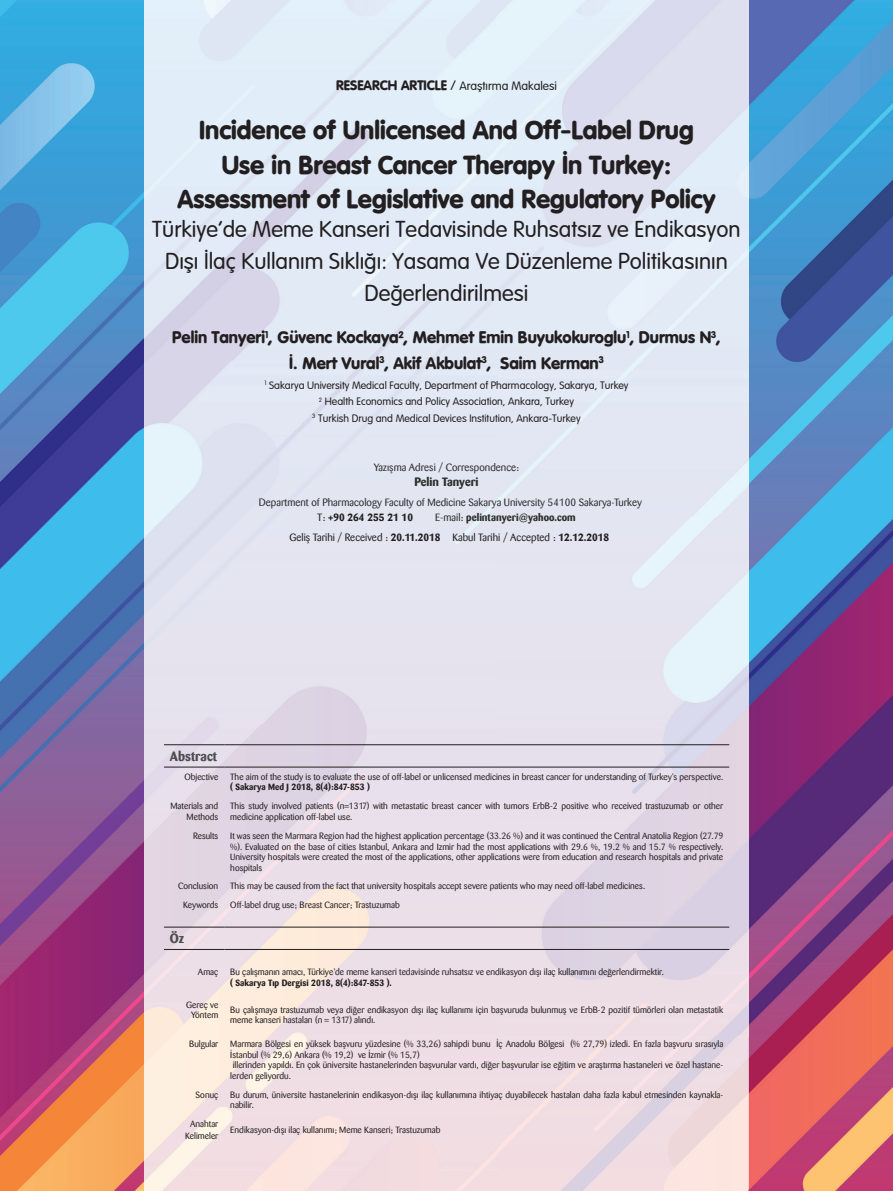
<style>
.page{position:relative;width:893px;height:1191px;background:#fff}
.page>*{position:absolute;margin:0;border:0;box-sizing:border-box;transform-origin:0 0}
.t1{font:900 25.5px/34.5px "Vag Rounded";color:#231f20;text-align:center}
.t2{font:300 22.5px/31.5px "Vag Rounded";color:#231f20;text-align:center}
.t3{font:900 16.5px/25.5px "Vag Rounded";color:#231f20;text-align:center}
.t4{font:700 13.5px "Barmeno";color:#4b4c4d}
.t5{font:300 12px "Vag Rounded";color:#231f20}
.t6{font:700 12px "Barmeno";color:#2c2d2c}
.t7{font:300 10.5px/16.5px "Vag Rounded";color:#231f20;text-align:center}
.t8{font:10.5px/15px "Barmeno";color:#2c2d2c}
.t9{font:10.5px/20.1px "Barmeno";color:#231f20}
.t10{font:9px/10.5px "Barmeno";color:#231f20}
.t11{font:700 9px "Barmeno";color:#231f20}
.s1{font-weight:900;font-size:13.5px}
.s2{font-size:13.5px}
.s3{color:#231f20}
.s4{font-weight:700;color:#231f20}
.s5{color:#2c2d2c}
.s6{font-weight:700;color:#2c2d2c}
.s7{font-weight:700}
</style>
<div class="page">
<img style="left:0;top:0;width:893px;height:1191px">
<img style="left:144px;top:0;width:604px;height:1191px">
<hr style="left:164px;top:744px;width:60px;height:1px;background:#231f20">
<hr style="left:224px;top:744px;width:505px;height:1px;background:#231f20">
<hr style="left:164px;top:766px;width:60px;height:1px;background:#231f20">
<hr style="left:224px;top:766px;width:505px;height:1px;background:#231f20">
<hr style="left:164px;top:926px;width:60px;height:1px;background:#231f20">
<hr style="left:224px;top:926px;width:505px;height:1px;background:#231f20">
<hr style="left:164px;top:949px;width:60px;height:1px;background:#231f20">
<hr style="left:224px;top:949px;width:505px;height:1px;background:#231f20">
<h3 class="t5" style="left:336px;top:79px;width:222px"><span class="s1">RESEARCH ARTICLE</span> <span class="s2">/</span> Araştırma Makalesi</h3>
<h1 class="t1" style="left:177px;top:112px;width:539px">Incidence of Unlicensed And Off-Label Drug<br>Use in Breast Cancer Therapy İn Turkey:<br>Assessment of Legislative and Regulatory Policy</h1>
<h2 class="t2" style="left:152px;top:214px;width:590px">Türkiye’de Meme Kanseri Tedavisinde Ruhsatsız ve Endikasyon<br>Dışı İlaç Kullanım Sıklığı: Yasama Ve Düzenleme Politikasının<br>Değerlendirilmesi</h2>
<h3 class="t3" style="left:172px;top:324px;width:550px">Pelin Tanyeri<sup>1</sup>, Güvenc Kockaya<sup>2</sup>, Mehmet Emin Buyukokuroglu<sup>1</sup>, Durmus N<sup>3</sup>,<br>İ. Mert Vural<sup>3</sup>, Akif Akbulat<sup>3</sup>, Saim Kerman<sup>3</sup></h3>
<p class="t7" style="left:264px;top:377px;width:366px"><sup>1</sup> Sakarya University Medical Faculty, Department of Pharmacology, Sakarya, Turkey<br><sup>2</sup> Health Economics and Policy Association, Ankara, Turkey<br><sup>3</sup> Turkish Drug and Medical Devices Institution, Ankara-Turkey</p>
<p class="t8" style="left:374px;top:459px;width:147px">Yazışma Adresi / Correspondence:</p>
<h3 class="t6" style="left:414px;top:474px;width:66px">Pelin Tanyeri</h3>
<p class="t8" style="left:317px;top:494px;width:326px;text-indent:-58px">Department of Pharmacology Faculty of Medicine Sakarya University 54100 Sakarya-Turkey<br><span class="s3">T:</span> <span class="s4">+90 264 255 21 10</span></p>
<p class="t9" style="left:289px;top:507px;width:321px;text-indent:146px"><span class="s5">E-mail:</span> <span class="s6">pelintanyeri@yahoo.com<br></span>Geliş Tarihi / Received : <span class="s7">20.11.2018</span> Kabul Tarihi / Accepted : <span class="s7">12.12.2018</span></p>
<h3 class="t4" style="left:170px;top:748px;width:49px">Abstract</h3>
<p class="t10" style="left:184px;top:771px;width:35px">Objective</p>
<p class="t10" style="left:230px;top:771px;width:494px">The aim of the study is to evaluate the use of off-label or unlicensed medicines in breast cancer for understanding of Turkey’s perspective.</p>
<p class="t11" style="left:230px;top:782px;width:141px">( Sakarya Med J 2018, 8(4):847-853 )</p>
<p class="t10" style="left:171px;top:801px;width:49px;text-align:right">Materials and<br>Methods</p>
<p class="t10" style="left:230px;top:801px;width:494px">This study involved patients (n=1317) with metastatic breast cancer with tumors ErbB-2 positive who received trastuzumab or other medicine application off-label use.</p>
<p class="t10" style="left:193px;top:830px;width:27px">Results</p>
<p class="t10" style="left:230px;top:830px;width:494px;text-align:justify">It was seen the Marmara Region had the highest application percentage (33.26 %) and it was continued the Central Anatolia Region (27.79 %). Evaluated on the base of cities Istanbul, Ankara and Izmir had the most applications with 29.6 %, 19.2 % and 15.7 % respectively.<br>University hospitals were created the most of the applications, other applications were from education and research hospitals and private hospitals</p>
<p class="t10" style="left:178px;top:881px;width:42px">Conclusion</p>
<p class="t10" style="left:230px;top:881px;width:416px">This may be caused from the fact that university hospitals accept severe patients who may need off-label medicines.</p>
<p class="t10" style="left:183px;top:900px;width:37px">Keywords</p>
<p class="t10" style="left:230px;top:900px;width:171px">Off-label drug use; Breast Cancer; Trastuzumab</p>
<h3 class="t4" style="left:170px;top:930px;width:16px">Öz</h3>
<p class="t10" style="left:198px;top:966px;width:22px">Amaç</p>
<p class="t10" style="left:230px;top:966px;width:435px">Bu çalışmanın amacı, Türkiye’de meme kanseri tedavisinde ruhsatsız ve endikasyon dışı ilaç kullanımını değerlendirmektir.</p>
<p class="t11" style="left:230px;top:977px;width:163px">( Sakarya Tıp Dergisi 2018, 8(4):847-853 ).</p>
<p class="t10" style="left:186px;top:999px;width:34px;text-align:center">Gereç ve<br>Yöntem</p>
<p class="t10" style="left:230px;top:1004px;width:494px">Bu çalışmaya trastuzumab veya diğer endikasyon dışı ilaç kullanımı için başvuruda bulunmuş ve ErbB-2 pozitif tümörleri olan metastatik meme kanseri hastaları (n = 1317) alındı.</p>
<p class="t10" style="left:189px;top:1038px;width:31px">Bulgular</p>
<p class="t10" style="left:230px;top:1038px;width:494px">Marmara Bölgesi en yüksek başvuru yüzdesine (% 33,26) sahipdi bunu İç Anadolu Bölgesi (% 27,79) izledi. En fazla başvuru sırasıyla İstanbul (% 29,6) Ankara (% 19,2) ve İzmir (% 15,7)<br>illerinden yapıldı. En çok üniversite hastanelerinden başvurular vardı, diğer başvurular ise eğitim ve araştırma hastaneleri ve özel hastane&shy;lerden geliyordu.</p>
<p class="t10" style="left:196px;top:1089px;width:24px">Sonuç</p>
<p class="t10" style="left:230px;top:1089px;width:494px">Bu durum, üniversite hastanelerinin endikasyon-dışı ilaç kullanımına ihtiyaç duyabilecek hastaları daha fazla kabul etmesinden kaynakla&shy;nabilir.</p>
<p class="t10" style="left:185px;top:1117px;width:35px;line-height:12px;text-align:center">Anahtar<br>Kelimeler</p>
<p class="t10" style="left:230px;top:1124px;width:212px">Endikasyon-dışı ilaç kullanımı; Meme Kanseri; Trastuzumab</p>
</div>
